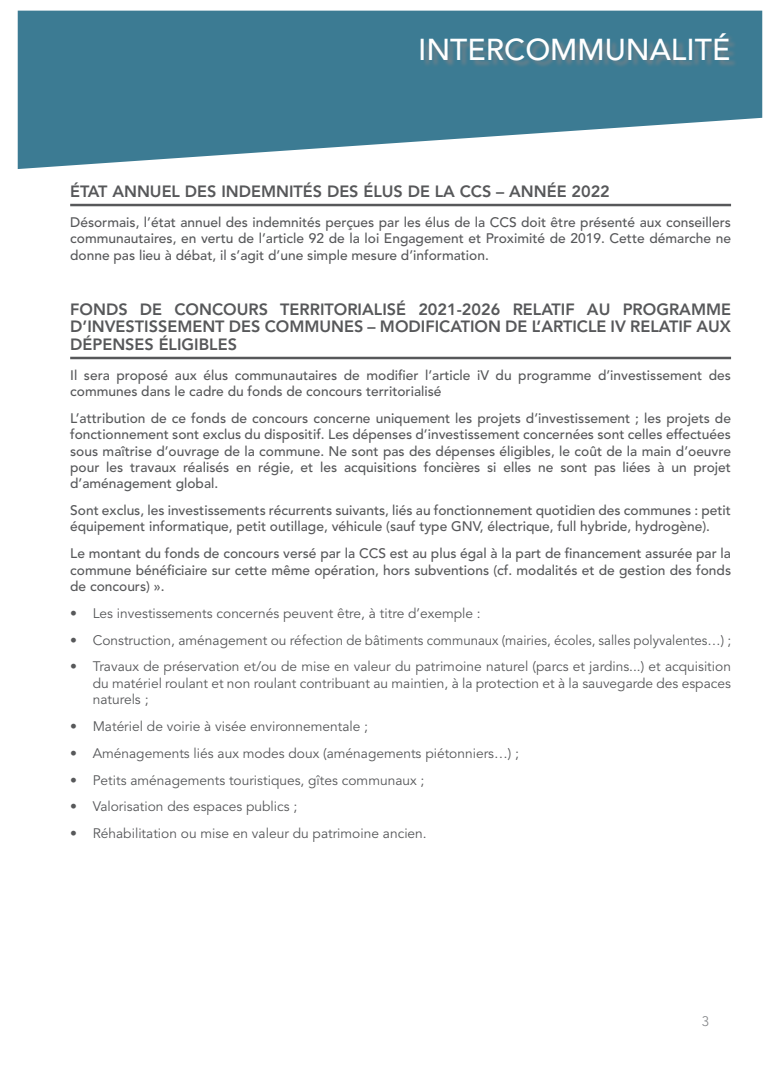
<style>
.page{position:relative;width:780px;height:1088px;background:#fff}
.page>*{position:absolute;margin:0;border:0;box-sizing:border-box;transform-origin:0 0}
.Nom_pole_encart{font:500 30px "Avenir LT Std";color:#fff}
.Titre_point_ODJ{font:800 16.25px/17.5px "Avenir LT Pro";color:#57585a;text-align:justify}
.Article_point_ODJ{font:500 13.75px/16.2px "Avenir LT Pro";color:#57585a;text-align:justify}
.t1{font:13.75px/16.2px "Avenir LT Pro";color:#57585a;text-align:justify}
.t2{font:300 13.75px "Avenir LT Std";color:#828487}
</style>
<div class="page">
<svg style="left:18px;top:11px;width:744px;height:158px;fill:#3c7b93"></svg>
<div style="left:422px;top:34px;width:315px;height:35px;background:#828487;opacity:.75"></div>
<hr style="left:70px;top:204px;width:661px;height:2px;background:#57585a">
<hr style="left:70px;top:357px;width:661px;height:2px;background:#57585a">
<p class="Nom_pole_encart" style="left:418px;top:32px;width:314px">INTERCOMMUNALITÉ</p>
<p class="Titre_point_ODJ" style="left:70px;top:182px;width:541px">ÉTAT ANNUEL DES INDEMNITÉS DES ÉLUS DE LA CCS – ANNÉE 2022</p>
<p class="Article_point_ODJ" style="left:70px;top:214px;width:662px">Désormais, l’état annuel des indemnités perçues par les élus de la CCS doit être présenté aux conseillers communautaires, en vertu de l’article 92 de la loi Engagement et Proximité de 2019. Cette démarche ne donne pas lieu à débat, il s’agit d’une simple mesure d’information.</p>
<p class="Titre_point_ODJ" style="left:70px;top:300px;width:662px">FONDS DE CONCOURS TERRITORIALISÉ 2021-2026 RELATIF AU PROGRAMME D’INVESTISSEMENT DES COMMUNES – MODIFICATION DE L’ARTICLE IV RELATIF AUX DÉPENSES ÉLIGIBLES</p>
<p class="Article_point_ODJ" style="left:70px;top:367px;width:662px">Il sera proposé aux élus communautaires de modifier l’article iV du programme d’investissement des communes dans le cadre du fonds de concours territorialisé</p>
<p class="Article_point_ODJ" style="left:70px;top:410px;width:662px">L’attribution de ce fonds de concours concerne uniquement les projets d’investissement ; les projets de fonctionnement sont exclus du dispositif. Les dépenses d’investissement concernées sont celles effectuées sous maîtrise d’ouvrage de la commune. Ne sont pas des dépenses éligibles, le coût de la main d’oeuvre pour les travaux réalisés en régie, et les acquisitions foncières si elles ne sont pas liées à un projet d’aménagement global.</p>
<p class="Article_point_ODJ" style="left:70px;top:502px;width:662px">Sont exclus, les investissements récurrents suivants, liés au fonctionnement quotidien des communes : petit équipement informatique, petit outillage, véhicule (sauf type GNV, électrique, full hybride, hydrogène).</p>
<p class="Article_point_ODJ" style="left:70px;top:546px;width:662px">Le montant du fonds de concours versé par la CCS est au plus égal à la part de financement assurée par la commune bénéficiaire sur cette même opération, hors subventions (cf. modalités et de gestion des fonds de concours) ».</p>
<p class="t1" style="left:70px;top:605px;width:412px">• Les investissements concernés peuvent être, à titre d’exemple :</p>
<p class="t1" style="left:70px;top:632px;width:662px">• Construction, aménagement ou réfection de bâtiments communaux (mairies, écoles, salles polyvalentes…) ;</p>
<p class="t1" style="left:93px;top:659px;width:639px;text-indent:-22px">• Travaux de préservation et/ou de mise en valeur du patrimoine naturel (parcs et jardins...) et acquisition du matériel roulant et non roulant contribuant au maintien, à la protection et à la sauvegarde des espaces naturels ;</p>
<p class="t1" style="left:70px;top:718px;width:299px">• Matériel de voirie à visée environnementale ;</p>
<p class="t1" style="left:70px;top:745px;width:450px">• Aménagements liés aux modes doux (aménagements piétonniers…) ;</p>
<p class="t1" style="left:70px;top:772px;width:356px">• Petits aménagements touristiques, gîtes communaux ;</p>
<p class="t1" style="left:70px;top:799px;width:229px">• Valorisation des espaces publics ;</p>
<p class="t1" style="left:70px;top:826px;width:358px">• Réhabilitation ou mise en valeur du patrimoine ancien.</p>
<p class="t2" style="left:702px;top:1013px;width:9px">3</p>
</div>
